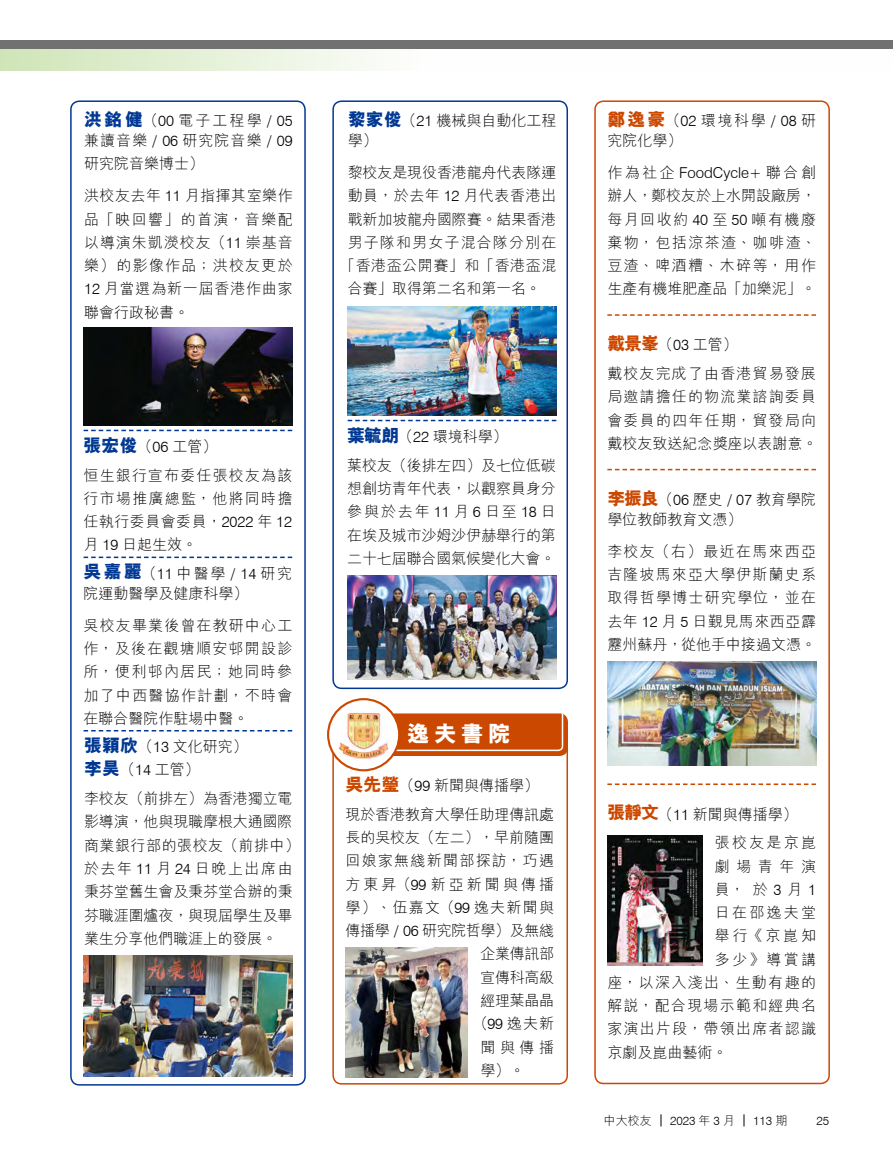
<style>
.page{position:relative;width:893px;height:1170px;background:#fff}
.page>*{position:absolute;margin:0;border:0;box-sizing:border-box;transform-origin:0 0}
.t1{font:800 22.5px "M Hei HK";color:#fff}
.t2{font:300 15px/23.2px "M Hei HK";letter-spacing:.035em;color:#000;text-align:justify}
.t3{font:300 15px/23.2px "M Hei HK";letter-spacing:-.005em;color:#000}
.t4{font:300 15px/28.7px "M Hei HK";letter-spacing:.075em;color:#000}
.t5{font:300 15px/20.2px "M Hei HK";color:#000}
.t6{font:300 15px "M Hei HK";letter-spacing:.085em;color:#000}
.t7{font:300 15px/20.2px "M Hei HK";letter-spacing:.055em;color:#000}
.t8{font:300 15px "Swiss 721 BT";color:#000}
.t9{font:300 15px "M Hei HK";letter-spacing:-.025em;color:#000}
.t10{font:300 15px "M Hei HK";letter-spacing:.205em;color:#000}
.t11{font:300 15px "M Hei HK";letter-spacing:.09em;color:#000}
.t12{font:300 12px "M Hei HK";color:#000}
.t13{font:300 12px "Swiss 721 BT";color:#000}
.s1{font-weight:800;font-size:18px;color:#003894}
.s2{font-family:"Swiss 721 BT"}
.s3{font-weight:800;font-size:18px;color:#cb4800}
.s4{font-family:"M Hei HK"}
</style>
<div class="page">
<svg style="left:0;top:49px;width:371px;height:21px"></svg>
<div style="left:0;top:41px;width:893px;height:8px;background:#727171"></div>
<div style="left:332px;top:100px;width:236px;height:589px;border:2px solid #003894;border-radius:9px"></div>
<div style="left:70px;top:100px;width:236px;height:985px;border:2px solid #003894;border-radius:9px"></div>
<svg style="left:348px;top:420px;width:208px;height:1px"></svg>
<img style="left:84px;top:955px;width:209px;height:121px">
<img style="left:347px;top:306px;width:209px;height:109px">
<img style="left:84px;top:327px;width:209px;height:98px">
<svg style="left:84px;top:429px;width:208px;height:2px"></svg>
<svg style="left:84px;top:556px;width:208px;height:2px"></svg>
<svg style="left:84px;top:730px;width:208px;height:1px"></svg>
<div style="left:594px;top:100px;width:236px;height:984px;border:2px solid #cb4800;border-radius:9px"></div>
<svg style="left:607px;top:314px;width:209px;height:2px"></svg>
<svg style="left:607px;top:469px;width:209px;height:1px"></svg>
<img style="left:347px;top:576px;width:209px;height:103px">
<div style="left:332px;top:732px;width:236px;height:352px;border:2px solid #cb4800;border-radius:9px"></div>
<svg style="left:365px;top:713px;width:203px;height:43px"></svg>
<svg style="left:392px;top:713px;width:172px;height:38px"></svg>
<svg style="left:328px;top:699px;width:71px;height:71px"></svg>
<div style="left:327px;top:698px;width:73px;height:73px;border:2px solid #cb4800;border-radius:50%"></div>
<img style="left:337px;top:711px;width:54px;height:49px">
<img style="left:607px;top:661px;width:209px;height:104px">
<svg style="left:607px;top:783px;width:209px;height:2px"></svg>
<img style="left:607px;top:835px;width:95px;height:130px">
<img style="left:345px;top:947px;width:123px;height:130px">
<p class="t4" style="left:84px;top:110px;width:210px;line-height:20.2px"><span class="s1">洪銘健</span>（<span class="s2">00</span> 電子工程學 <span class="s2">/ 05</span>兼讀音樂 <span class="s2">/ 06</span> 研究院音樂 <span class="s2">/ 09</span></p>
<p class="t2" style="left:84px;top:148px;width:210px;line-height:31.8px">研究院音樂博士）<br>洪校友去年 <span class="s2">11</span> 月指揮其室樂作</p>
<p class="t2" style="left:84px;top:207px;width:210px">品「映回響」的首演，音樂配以導演朱凱濙校友（<span class="s2">11</span> 崇基音樂）的影像作品；洪校友更於<span class="s2">12</span> 月當選為新一屆香港作曲家聯會行政秘書。</p>
<p class="t4" style="left:84px;top:432px;width:210px"><span class="s1">張宏俊</span>（<span class="s2">06</span> 工管）<br>恒生銀行宣布委任張校友為該</p>
<p class="t2" style="left:84px;top:486px;width:210px">行市場推廣總監，他將同時擔任執行委員會委員，<span class="s2">2022</span> 年 <span class="s2">12</span>月 <span class="s2">19</span> 日起生效。</p>
<p class="t5" style="left:84px;top:563px;width:210px"><span class="s1">吳嘉麗</span>（<span class="s2">11</span> 中醫學 <span class="s2">/ 14</span> 研究院運動醫學及健康科學）</p>
<p class="t2" style="left:84px;top:613px;width:210px">吳校友畢業後曾在教研中心工作，及後在觀塘順安邨開設診所，便利邨內居民；她同時參加了中西醫協作計劃，不時會在聯合醫院作駐場中醫。</p>
<p class="t2" style="left:84px;top:734px;width:165px"><span class="s1">張穎欣</span>（<span class="s2">13</span> 文化研究）<span class="s1">李昊</span>（<span class="s2">14</span> 工管）</p>
<p class="t3" style="left:84px;top:786px;width:218px">李校友（前排左）為香港獨立電影導演，他與現職摩根大通國際商業銀行部的張校友（前排中）於去年 <span class="s2">11</span> 月 <span class="s2">24</span> 日晚上出席由秉芬堂舊生會及秉芬堂合辦的秉芬職涯圍爐夜，與現屆學生及畢業生分享他們職涯上的發展。</p>
<p class="t5" style="left:348px;top:110px;width:210px"><span class="s1">黎家俊</span>（<span class="s2">21</span> 機械與自動化工程學）</p>
<p class="t3" style="left:340px;top:161px;width:218px;text-align:center">黎校友是現役香港龍舟代表隊運動員，於去年 <span class="s2">12</span> 月代表香港出戰新加坡龍舟國際賽。結果香港男子隊和男女子混合隊分別在「香港盃公開賽」和「香港盃混合賽」取得第二名和第一名。</p>
<p class="t3" style="left:347px;top:422px;width:210px;line-height:28.7px"><span class="s1">葉毓朗</span>（<span class="s2">22</span> 環境科學）<br>葉校友（後排左四）及七位低碳</p>
<p class="t2" style="left:347px;top:476px;width:210px">想創坊青年代表，以觀察員身分參與於去年 <span class="s2">11</span> 月 <span class="s2">6</span> 日至 <span class="s2">18</span> 日在埃及城市沙姆沙伊赫舉行的第二十七屆聯合國氣候變化大會。</p>
<h1 class="t1" style="left:407px;top:722px;width:105px">逸夫書院</h1>
<p class="t3" style="left:345px;top:771px;width:210px;line-height:28.7px"><span class="s3">吳先瑩</span>（<span class="s2">99</span> 新聞與傳播學）現於香港教育大學任助理傳訊處</p>
<p class="t3" style="left:345px;top:825px;width:210px">長的吳校友（左二），早前隨團</p>
<p class="t6" style="left:345px;top:853px;width:210px">回娘家無綫新聞部探訪，巧遇</p>
<p class="t10" style="left:345px;top:876px;width:210px">方東昇（<span class="s2">99</span>新亞新聞與傳播</p>
<p class="t6" style="left:345px;top:899px;width:210px">學）、伍嘉文（<span class="s2">99</span> 逸夫新聞與</p>
<p class="t9" style="left:345px;top:922px;width:210px">傳播學 <span class="s2">/ 06</span> 研究院哲學）及無綫</p>
<p class="t2" style="left:480px;top:942px;width:75px">企業傳訊部</p>
<p class="t2" style="left:480px;top:965px;width:75px">宣傳科高級</p>
<p class="t2" style="left:480px;top:988px;width:75px">經理葉晶晶</p>
<p class="t2" style="left:473px;top:1011px;width:83px">（<span class="s2">99</span> 逸夫新</p>
<p class="t2" style="left:480px;top:1035px;width:75px">聞與傳播</p>
<p class="t2" style="left:480px;top:1058px;width:46px">學）。</p>
<p class="t7" style="left:607px;top:110px;width:210px"><span class="s3">鄭逸豪</span>（<span class="s2">02</span> 環境科學 <span class="s2">/ 08</span> 研究院化學）</p>
<p class="t8" style="left:607px;top:163px;width:210px"><span class="s4">作為社企</span> FoodCycle+ <span class="s4">聯合創</span></p>
<p class="t2" style="left:607px;top:184px;width:210px">辦人，鄭校友於上水開設廠房，每月回收約 <span class="s2">40</span> 至 <span class="s2">50</span> 噸有機廢棄物，包括涼茶渣、咖啡渣、豆渣、啤酒糟、木碎等，用作生產有機堆肥產品「加樂泥」。</p>
<p class="t4" style="left:607px;top:330px;width:210px"><span class="s3">戴景峯</span>（<span class="s2">03</span> 工管）<br>戴校友完成了由香港貿易發展</p>
<p class="t2" style="left:607px;top:385px;width:211px">局邀請擔任的物流業諮詢委員會委員的四年任期，貿發局向戴校友致送紀念獎座以表謝意。</p>
<p class="t5" style="left:607px;top:489px;width:210px"><span class="s3">李振良</span>（<span class="s2">06</span> 歷史 <span class="s2">/ 07</span> 教育學院學位教師教育文憑）</p>
<p class="t2" style="left:607px;top:539px;width:210px">李校友（右）最近在馬來西亞吉隆坡馬來亞大學伊斯蘭史系取得哲學博士研究學位，並在去年 <span class="s2">12</span> 月 <span class="s2">5</span> 日覲見馬來西亞霹靂州蘇丹，從他手中接過文憑。</p>
<p class="t4" style="left:715px;top:799px;width:103px;text-indent:-108px"><span class="s3">張靜文</span>（<span class="s2">11</span> 新聞與傳播學）張校友是京崑</p>
<p class="t2" style="left:715px;top:854px;width:103px">劇場青年演</p>
<p class="t2" style="left:715px;top:877px;width:103px">員，於<span class="s2">3</span>月<span class="s2">1</span></p>
<p class="t2" style="left:715px;top:900px;width:103px">日在邵逸夫堂</p>
<p class="t2" style="left:715px;top:923px;width:103px">舉行《京崑知</p>
<p class="t2" style="left:715px;top:947px;width:103px">多少》導賞講</p>
<p class="t11" style="left:607px;top:974px;width:210px">座，以深入淺出、生動有趣的</p>
<p class="t6" style="left:607px;top:997px;width:210px">解說，配合現場示範和經典名</p>
<p class="t6" style="left:607px;top:1021px;width:210px">家演出片段，帶領出席者認識</p>
<p class="t5" style="left:607px;top:1041px;width:121px">京劇及崑曲藝術。</p>
<p class="t12" style="left:604px;top:1114px;width:185px">中大校友｜ <span class="s2">2023</span> 年 <span class="s2">3</span> 月｜ <span class="s2">113</span> 期</p>
<p class="t13" style="left:816px;top:1113px;width:14px">25</p>
</div>
